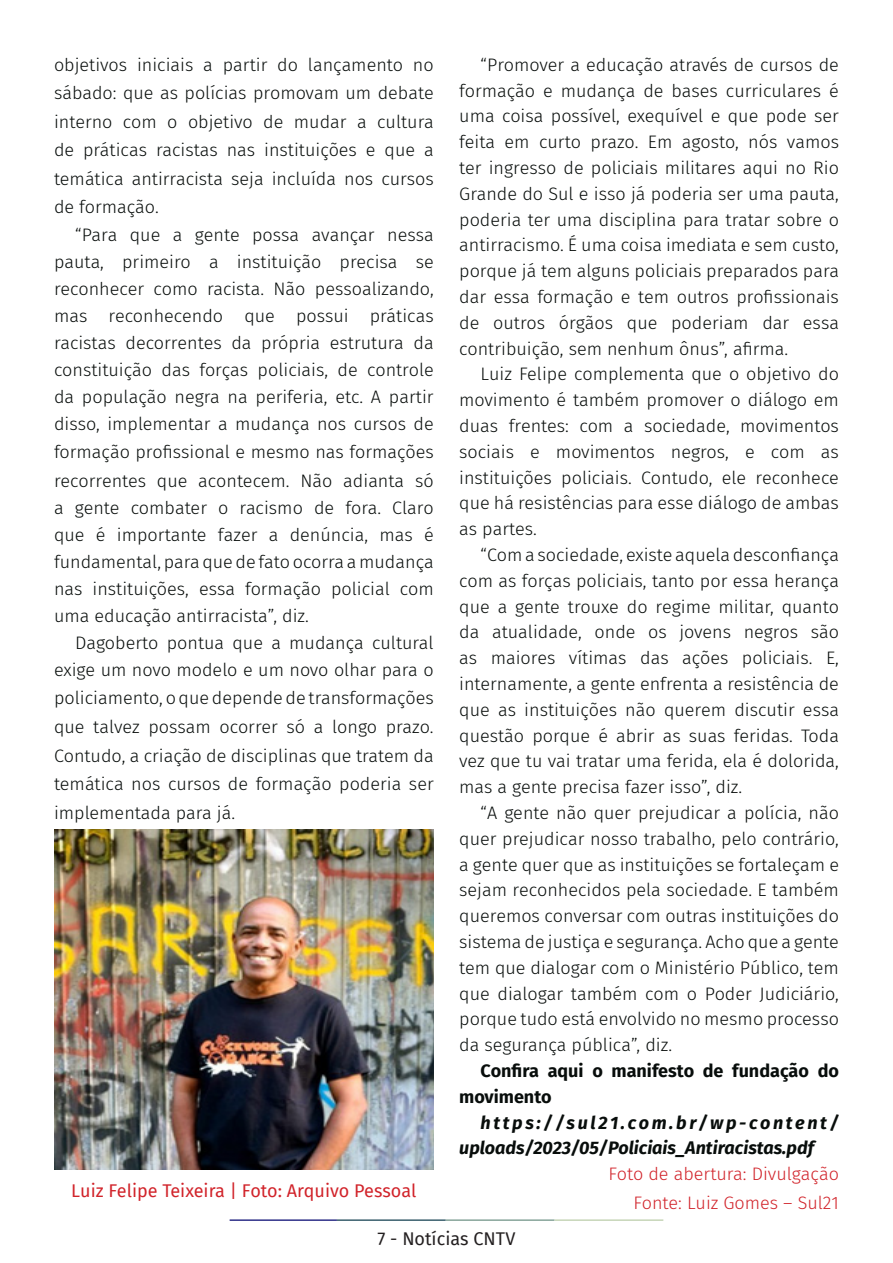
<style>
.page{position:relative;width:893px;height:1263px;background:#fff}
.page>*{position:absolute;margin:0;border:0;box-sizing:border-box;transform-origin:0 0}
.t1{font:300 18px/25.8px "Fira Sans";color:#080d0b;text-align:justify}
.t2{font:italic 700 18px/25.8px "Fira Sans";color:#080d0b}
.t3{font:300 18px "Fira Sans";color:#d1232a}
.t4{font:700 18px/25.8px "Fira Sans";color:#080d0b}
.t5{font:18px "Fira Sans";color:#d1232a}
.t6{font:18px "Fira Sans";color:#231f20}
</style>
<div class="page">
<hr style="left:230px;top:1219px;width:107px;height:2px;background:#2f3088">
<hr style="left:337px;top:1219px;width:109px;height:2px;background:#3a5f6d">
<hr style="left:446px;top:1219px;width:109px;height:2px;background:#87a59a">
<hr style="left:555px;top:1219px;width:108px;height:2px;background:#c6d5b7">
<img style="left:54px;top:829px;width:380px;height:340px">
<p class="t1" style="left:54px;top:50px;width:381px;line-height:28.5px">objetivos iniciais a partir do lançamento no sábado: que as polícias promovam um debate interno com o objetivo de mudar a cultura de práticas racistas nas instituições e que a temática antirracista seja incluída nos cursos de formação.</p>
<p class="t1" style="left:54px;top:220px;width:381px;line-height:27.3px;text-indent:21px">“Para que a gente possa avançar nessa pauta, primeiro a instituição precisa se reconhecer como racista. Não pessoalizando, mas reconhecendo que possui práticas racistas decorrentes da própria estrutura da constituição das forças policiais, de controle da população negra na periferia, etc. A partir disso, implementar a mudança nos cursos de formação profissional e mesmo nas formações recorrentes que acontecem. Não adianta só a gente combater o racismo de fora. Claro que é importante fazer a denúncia, mas é fundamental, para que de fato ocorra a mudança nas instituições, essa formação policial com uma educação antirracista”, diz.</p>
<p class="t1" style="left:54px;top:628px;width:381px;line-height:28.2px;text-indent:21px">Dagoberto pontua que a mudança cultural exige um novo modelo e um novo olhar para o policiamento, o que depende de transformações que talvez possam ocorrer só a longo prazo.<br>Contudo, a criação de disciplinas que tratem da temática nos cursos de formação poderia ser implementada para já.</p>
<p class="t5" style="left:71px;top:1177px;width:347px">Luiz Felipe Teixeira | Foto: Arquivo Pessoal</p>
<p class="t1" style="left:459px;top:52px;width:381px;text-indent:21px">“Promover a educação através de cursos de formação e mudança de bases curriculares é uma coisa possível, exequível e que pode ser feita em curto prazo. Em agosto, nós vamos ter ingresso de policiais militares aqui no Rio Grande do Sul e isso já poderia ser uma pauta, poderia ter uma disciplina para tratar sobre o antirracismo. É uma coisa imediata e sem custo, porque já tem alguns policiais preparados para dar essa formação e tem outros profissionais de outros órgãos que poderiam dar essa contribuição, sem nenhum ônus”, afirma.</p>
<p class="t1" style="left:459px;top:361px;width:381px;text-indent:21px">Luiz Felipe complementa que o objetivo do movimento é também promover o diálogo em duas frentes: com a sociedade, movimentos sociais e movimentos negros, e com as instituições policiais. Contudo, ele reconhece que há resistências para esse diálogo de ambas as partes.</p>
<p class="t1" style="left:459px;top:542px;width:381px;text-indent:21px">“Com a sociedade, existe aquela desconfiança com as forças policiais, tanto por essa herança que a gente trouxe do regime militar, quanto da atualidade, onde os jovens negros são as maiores vítimas das ações policiais. E, internamente, a gente enfrenta a resistência de que as instituições não querem discutir essa questão porque é abrir as suas feridas. Toda vez que tu vai tratar uma ferida, ela é dolorida, mas a gente precisa fazer isso”, diz.</p>
<p class="t1" style="left:459px;top:800px;width:381px;text-indent:21px">“A gente não quer prejudicar a polícia, não quer prejudicar nosso trabalho, pelo contrário, a gente quer que as instituições se fortaleçam e sejam reconhecidos pela sociedade. E também queremos conversar com outras instituições do sistema de justiça e segurança. Acho que a gente tem que dialogar com o Ministério Público, tem que dialogar também com o Poder Judiciário, porque tudo está envolvido no mesmo processo da segurança pública”, diz.</p>
<p class="t4" style="left:459px;top:1056px;width:381px;text-indent:21px">Confira aqui o manifesto de fundação do movimento</p>
<p class="t2" style="left:459px;top:1108px;width:381px;text-indent:21px">https://sul21.com.br/wp-content/ uploads/2023/05/Policiais_Antiracistas.pdf</p>
<p class="t3" style="left:609px;top:1161px;width:232px">Foto de abertura: Divulgação</p>
<p class="t3" style="left:633px;top:1190px;width:207px">Fonte: Luiz Gomes – Sul21</p>
<p class="t6" style="left:378px;top:1225px;width:139px">7 - Notícias CNTV</p>
</div>
